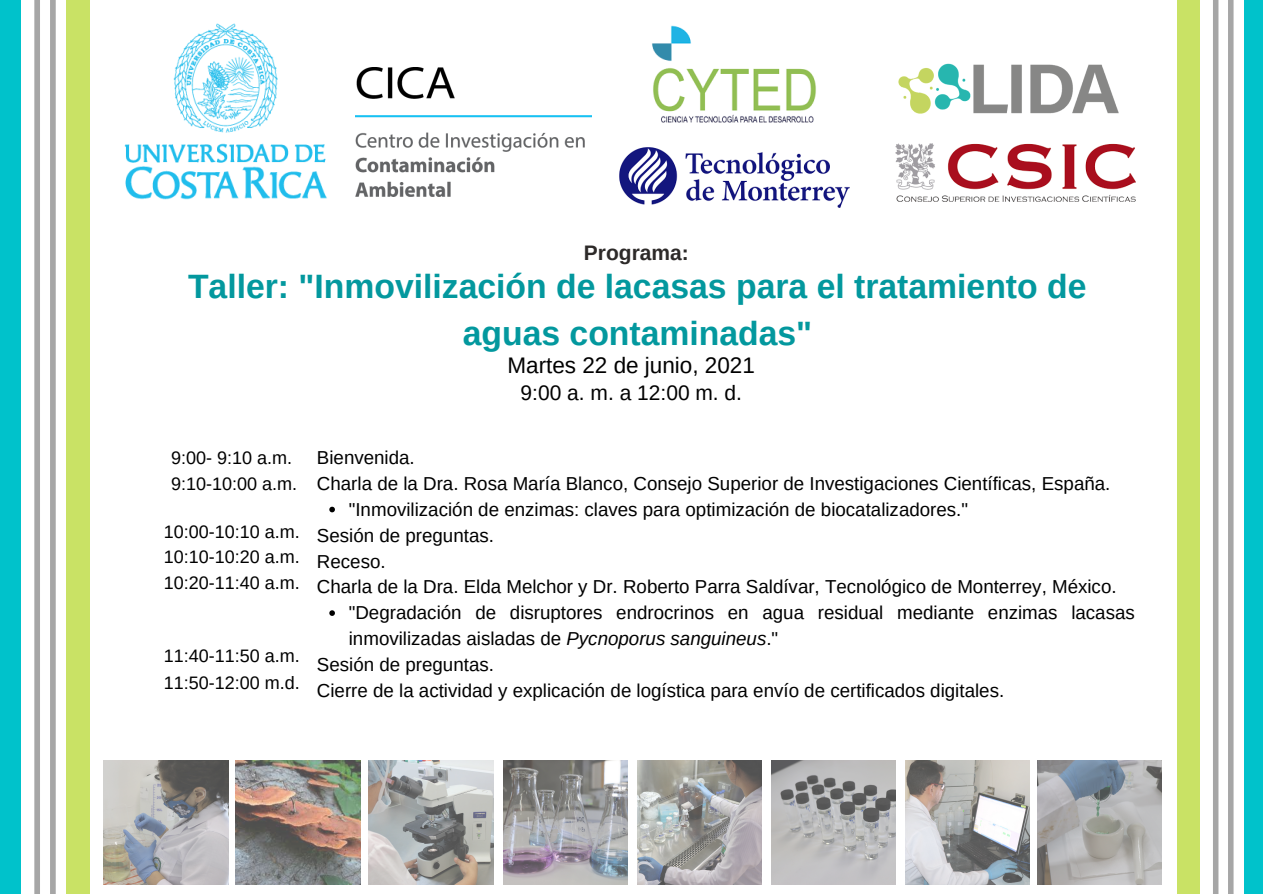
<style>
.page{position:relative;width:1263px;height:894px;background:#fff}
.page>*{position:absolute;margin:0;border:0;box-sizing:border-box;transform-origin:0 0}
.t1{font:700 33.75px/47.2px "Arimo";color:#03989e;text-align:center}
.t2{font:22.5px "Arimo";color:#000}
.t3{font:21px "Arimo";color:#000}
.t4{font:700 21px "Arimo";color:#2d2a29}
.t5{font:18.75px/25.8px "Arimo";color:#000}
.t6{font:18px "Arimo";color:#000}
.s1{font-style:italic}
</style>
<div class="page">
<div style="left:1177px;top:0;width:23px;height:893px;background:#c9e265"></div>
<div style="left:1244px;top:0;width:19px;height:893px;background:#00c2cb"></div>
<div style="left:1228px;top:0;width:5px;height:893px;background:#a6a6a6"></div>
<div style="left:1213px;top:0;width:5px;height:893px;background:#a6a6a6"></div>
<img style="left:368px;top:67px;width:224px;height:129px">
<img style="left:619px;top:147px;width:231px;height:61px">
<img style="left:652px;top:25px;width:164px;height:98px">
<img style="left:895px;top:143px;width:240px;height:59px">
<img style="left:898px;top:63px;width:221px;height:51px">
<img style="left:89px;top:0;width:279px;height:240px">
<div style="left:66px;top:0;width:23px;height:893px;background:#c9e265"></div>
<div style="left:0;top:0;width:20px;height:893px;background:#00c2cb"></div>
<div style="left:50px;top:0;width:6px;height:893px;background:#a6a6a6"></div>
<div style="left:34px;top:0;width:6px;height:893px;background:#a6a6a6"></div>
<img style="left:236px;top:760px;width:124px;height:124px">
<img style="left:104px;top:760px;width:124px;height:124px">
<img style="left:369px;top:760px;width:124px;height:124px">
<img style="left:504px;top:760px;width:124px;height:124px">
<img style="left:638px;top:760px;width:124px;height:124px">
<img style="left:771px;top:760px;width:125px;height:124px">
<img style="left:905px;top:760px;width:124px;height:124px">
<img style="left:1037px;top:760px;width:125px;height:124px">
<svg style="left:329px;top:506px;width:6px;height:6px"></svg>
<svg style="left:329px;top:610px;width:6px;height:5px"></svg>
<p class="t4" style="left:584px;top:240px;width:106px">Programa:</p>
<p class="t1" style="left:188px;top:263px;width:900px">Taller: "Inmovilización de lacasas para el tratamiento de aguas contaminadas"</p>
<p class="t2" style="left:507px;top:352px;width:249px">Martes 22 de junio, 2021</p>
<p class="t3" style="left:520px;top:380px;width:223px">9:00 a. m. a 12:00 m. d.</p>
<p class="t6" style="left:171px;top:447px;width:123px">9:00- 9:10 a.m.</p>
<p class="t6" style="left:171px;top:473px;width:128px">9:10-10:00 a.m.</p>
<p class="t6" style="left:164px;top:521px;width:138px">10:00-10:10 a.m.</p>
<p class="t6" style="left:164px;top:547px;width:138px">10:10-10:20 a.m.</p>
<p class="t6" style="left:164px;top:572px;width:138px">10:20-11:40 a.m.</p>
<p class="t6" style="left:164px;top:645px;width:138px">11:40-11:50 a.m.</p>
<p class="t6" style="left:164px;top:672px;width:138px">11:50-12:00 m.d.</p>
<p class="t5" style="left:317px;top:444px;width:99px">Bienvenida.</p>
<p class="t5" style="left:317px;top:470px;width:795px">Charla de la Dra. Rosa María Blanco, Consejo Superior de Investigaciones Científicas, España.</p>
<p class="t5" style="left:317px;top:522px;width:179px">Sesión de preguntas.</p>
<p class="t5" style="left:317px;top:548px;width:70px">Receso.</p>
<p class="t5" style="left:317px;top:573px;width:801px">Charla de la Dra. Elda Melchor y Dr. Roberto Parra Saldívar, Tecnológico de Monterrey, México.</p>
<p class="t5" style="left:349px;top:496px;width:621px">"Inmovilización de enzimas: claves para optimización de biocatalizadores."</p>
<p class="t5" style="left:349px;top:599px;width:788px">"Degradación de disruptores endrocrinos en agua residual mediante enzimas lacasas inmovilizadas aisladas de <span class="s1">Pycnoporus sanguineus</span>."</p>
<p class="t5" style="left:317px;top:651px;width:179px">Sesión de preguntas.</p>
<p class="t5" style="left:317px;top:677px;width:689px">Cierre de la actividad y explicación de logística para envío de certificados digitales.</p>
</div>
